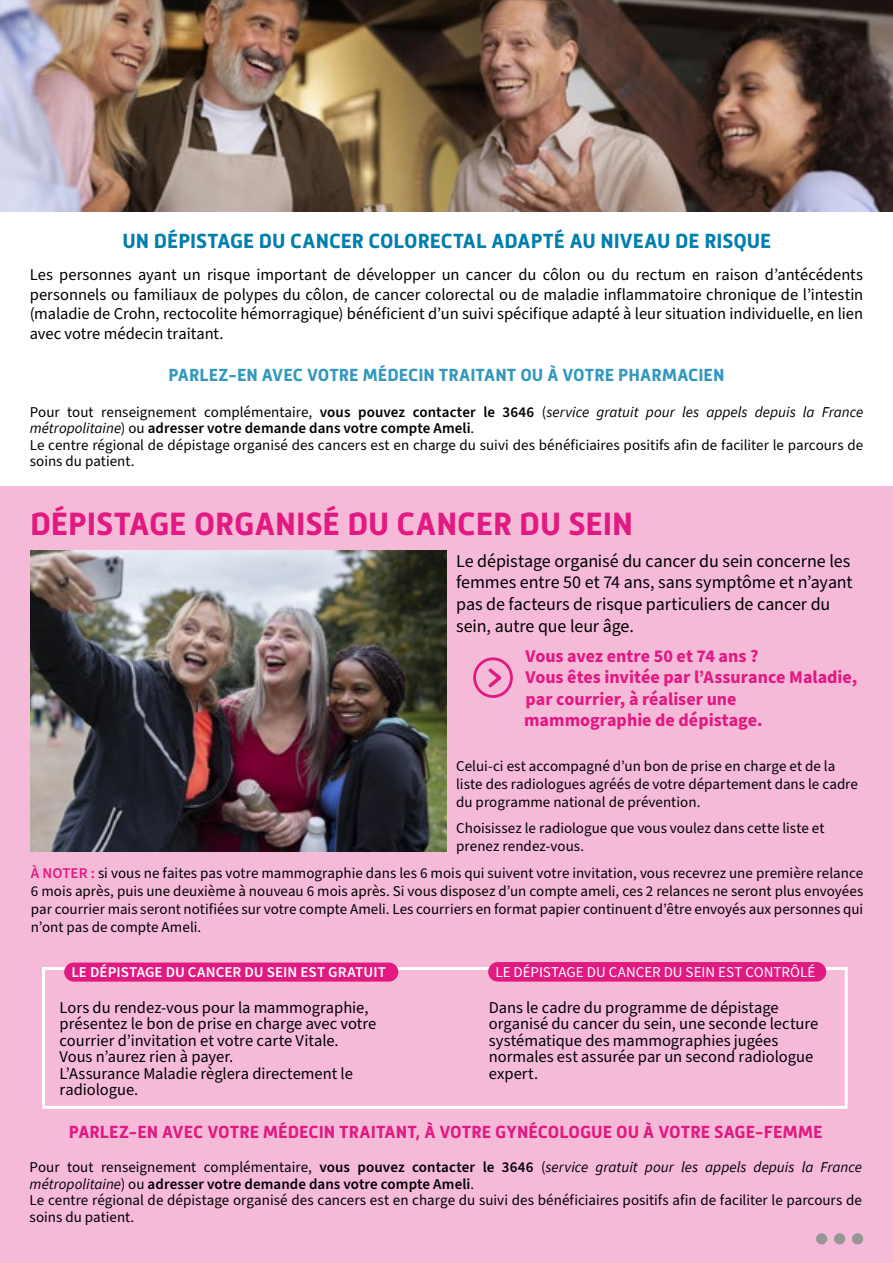
<style>
.page{position:relative;width:893px;height:1263px;background:#fff}
.page>*{position:absolute;margin:0;border:0;box-sizing:border-box;transform-origin:0 0}
.t1{font:700 33px "Mic 32 New";letter-spacing:-.005em;color:#e11a81}
.t2{font:700 21px "Mic 32 New";color:#007fad}
.t3{font:18px/21.6px "Source Sans Pro";letter-spacing:-.005em;color:#000}
.t4{font:700 18px/21.6px "Source Sans Pro";color:#e11a81}
.t5{font:700 18px "Mic 32 New";color:#e11a81}
.t6{font:700 18px "Mic 32 New";letter-spacing:.005em;color:#3398bd}
.t7{font:16.5px/16.5px "Source Sans Pro";color:#000}
.t8{font:15px/16.5px "Source Sans Pro";color:#000}
.t9{font:15px "Source Sans Pro";color:#fff}
.t10{font:600 15px "Source Sans Pro";letter-spacing:.005em;color:#fff}
.s1{font-weight:600}
.s2{font-style:italic}
.s3{font-weight:600;color:#e11a81}
</style>
<div class="page">
<img style="left:0;top:0;width:893px;height:211px">
<div style="left:0;top:487px;width:893px;height:776px;background:#f6bad9"></div>
<svg style="left:473px;top:657px;width:40px;height:41px"></svg>
<img style="left:30px;top:550px;width:417px;height:301px">
<div style="left:42px;top:967px;width:806px;height:142px;border:3px solid #fff"></div>
<div style="left:64px;top:962px;width:334px;height:19px;background:#e11a81;border-radius:10px"></div>
<div style="left:488px;top:962px;width:338px;height:19px;background:#e11a81;border-radius:10px"></div>
<div style="left:816px;top:1233px;width:11px;height:11px;background:#969696;border-radius:50%"></div>
<div style="left:852px;top:1233px;width:11px;height:11px;background:#969696;border-radius:50%"></div>
<div style="left:834px;top:1233px;width:11px;height:11px;background:#969696;border-radius:50%"></div>
<h2 class="t2" style="left:123px;top:229px;width:650px">UN DÉPISTAGE DU CANCER COLORECTAL ADAPTÉ AU NIVEAU DE RISQUE</h2>
<p class="t7" style="left:30px;top:265px;width:835px;line-height:19.8px;text-align:justify">Les personnes ayant un risque important de développer un cancer du côlon ou du rectum en raison d’antécédents personnels ou familiaux de polypes du côlon, de cancer colorectal ou de maladie inflammatoire chronique de l’intestin (maladie de Crohn, rectocolite hémorragique) bénéficient d’un suivi spécifique adapté à leur situation individuelle, en lien avec votre médecin traitant.</p>
<p class="t6" style="left:169px;top:364px;width:557px">PARLEZ-EN AVEC VOTRE MÉDECIN TRAITANT OU À VOTRE PHARMACIEN</p>
<p class="t8" style="left:30px;top:404px;width:835px">Pour tout renseignement complémentaire, <span class="s1">vous pouvez contacter le 3646</span> (<span class="s2">service gratuit pour les appels depuis la France métropolitaine</span>) ou <span class="s1">adresser votre demande dans votre compte Ameli</span>.<br>Le centre régional de dépistage organisé des cancers est en charge du suivi des bénéficiaires positifs afin de faciliter le parcours de soins du patient.</p>
<h1 class="t1" style="left:30px;top:505px;width:604px">DÉPISTAGE ORGANISÉ DU CANCER DU SEIN</h1>
<p class="t3" style="left:456px;top:550px;width:398px">Le dépistage organisé du cancer du sein concerne les femmes entre 50 et 74 ans, sans symptôme et n’ayant pas de facteurs de risque particuliers de cancer du sein, autre que leur âge.</p>
<p class="t4" style="left:524px;top:645px;width:335px">Vous avez entre 50 et 74 ans ?<br>Vous êtes invitée par l’Assurance Maladie, par courrier, à réaliser une mammographie de dépistage.</p>
<p class="t8" style="left:456px;top:757px;width:403px;line-height:18px">Celui-ci est accompagné d’un bon de prise en charge et de la liste des radiologues agréés de votre département dans le cadre du programme national de prévention.</p>
<p class="t8" style="left:456px;top:820px;width:370px;line-height:18px">Choisissez le radiologue que vous voulez dans cette liste et prenez rendez-vous.</p>
<p class="t8" style="left:31px;top:864px;width:834px;line-height:18px;text-align:justify"><span class="s3">À NOTER :</span> si vous ne faites pas votre mammographie dans les 6 mois qui suivent votre invitation, vous recevrez une première relance 6 mois après, puis une deuxième à nouveau 6 mois après. Si vous disposez d’un compte ameli, ces 2 relances ne seront plus envoyées par courrier mais seront notifiées sur votre compte Ameli. Les courriers en format papier continuent d’être envoyés aux personnes qui n’ont pas de compte Ameli.</p>
<p class="t10" style="left:71px;top:962px;width:316px">LE DÉPISTAGE DU CANCER DU SEIN EST GRATUIT</p>
<p class="t7" style="left:60px;top:999px;width:318px">Lors du rendez-vous pour la mammographie, présentez le bon de prise en charge avec votre courrier d’invitation et votre carte Vitale.<br>Vous n’aurez rien à payer.<br>L’Assurance Maladie règlera directement le radiologue.</p>
<p class="t9" style="left:495px;top:962px;width:322px">LE DÉPISTAGE DU CANCER DU SEIN EST CONTRÔLÉ</p>
<p class="t7" style="left:489px;top:999px;width:331px">Dans le cadre du programme de dépistage organisé du cancer du sein, une seconde lecture systématique des mammographies jugées normales est assurée par un second radiologue expert.</p>
<p class="t5" style="left:69px;top:1121px;width:755px">PARLEZ-EN AVEC VOTRE MÉDECIN TRAITANT, À VOTRE GYNÉCOLOGUE OU À VOTRE SAGE-FEMME</p>
<p class="t8" style="left:30px;top:1159px;width:834px">Pour tout renseignement complémentaire, <span class="s1">vous pouvez contacter le 3646</span> (<span class="s2">service gratuit pour les appels depuis la France métropolitaine</span>) ou <span class="s1">adresser votre demande dans votre compte Ameli</span>.<br>Le centre régional de dépistage organisé des cancers est en charge du suivi des bénéficiaires positifs afin de faciliter le parcours de soins du patient.</p>
</div>
